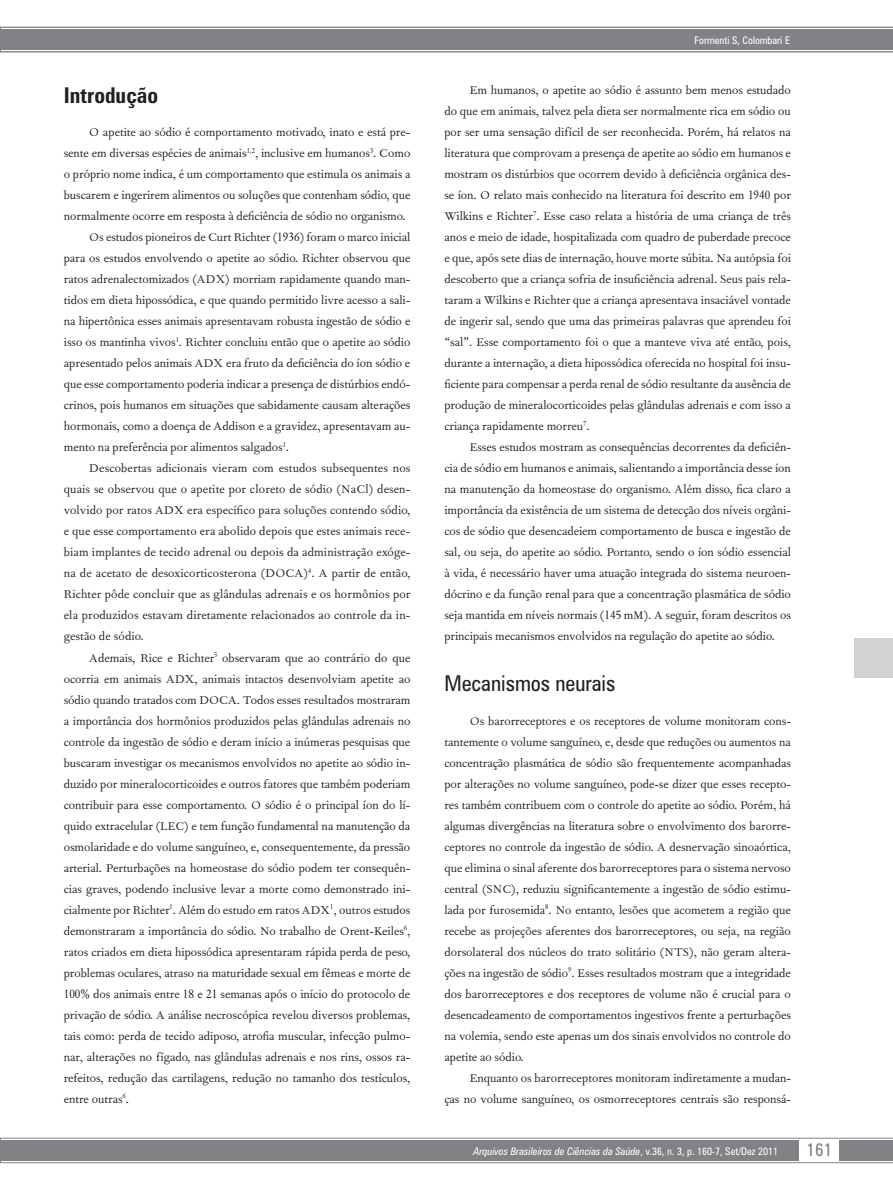
<style>
.page{position:relative;width:893px;height:1191px;background:#fff}
.page>*{position:absolute;margin:0;border:0;box-sizing:border-box;transform-origin:0 0}
.z06_1_sub2{font:condensed 21.75px "Zurich BT";color:#231f20}
.z06_1_sub1{font:700 condensed 21.75px "Zurich BT";color:#231f20}
.t1{font:condensed 18px "Zurich BT";color:#808285}
.z05_1_texto_txt{font:13.5px/21px "Fournier MT Std";color:#231f20;text-align:justify}
.t2{font:italic condensed 10.5px "Zurich BT";color:#fff}
.z09_1_cabecalho{font:condensed 10.5px "Zurich BT";color:#fff}
.s1{font-style:normal}
</style>
<div class="page">
<svg style="left:0;top:1137px;width:893px;height:26px;background:#8f9194"></svg>
<div style="left:800px;top:1139px;width:39px;height:22px;background:#fff"></div>
<div style="left:855px;top:638px;width:38px;height:40px;background:#d1d2d4"></div>
<svg style="left:0;top:27px;width:893px;height:25px;background:#8a8c8f"></svg>
<p class="z06_1_sub1" style="left:64px;top:82px;width:96px">Introdução</p>
<p class="z05_1_texto_txt" style="left:64px;top:121px;width:348px;text-indent:26px">O apetite ao sódio é comportamento motivado, inato e está pre&shy;sente em diversas espécies de animais<sup>1,2</sup>, inclusive em humanos<sup>3</sup>. Como o próprio nome indica, é um comportamento que estimula os animais a buscarem e ingerirem alimentos ou soluções que contenham sódio, que normalmente ocorre em resposta à deficiência de sódio no organismo.</p>
<p class="z05_1_texto_txt" style="left:64px;top:226px;width:348px;text-indent:26px">Os estudos pioneiros de Curt Richter (1936) foram o marco inicial para os estudos envolvendo o apetite ao sódio. Richter observou que ratos adrenalectomizados (ADX) morriam rapidamente quando man&shy;tidos em dieta hipossódica, e que quando permitido livre acesso a sali&shy;na hipertônica esses animais apresentavam robusta ingestão de sódio e isso os mantinha vivos<sup>1</sup>. Richter concluiu então que o apetite ao sódio apresentado pelos animais ADX era fruto da deficiência do íon sódio e que esse comportamento poderia indicar a presença de distúrbios endó&shy;crinos, pois humanos em situações que sabidamente causam alterações hormonais, como a doença de Addison e a gravidez, apresentavam au&shy;mento na preferência por alimentos salgados<sup>1</sup>.</p>
<p class="z05_1_texto_txt" style="left:64px;top:457px;width:348px;text-indent:26px">Descobertas adicionais vieram com estudos subsequentes nos quais se observou que o apetite por cloreto de sódio (NaCl) desen&shy;volvido por ratos ADX era específico para soluções contendo sódio, e que esse comportamento era abolido depois que estes animais rece&shy;biam implantes de tecido adrenal ou depois da administração exóge&shy;na de acetato de desoxicorticosterona (DOCA)<sup>4</sup>. A partir de então, Richter pôde concluir que as glândulas adrenais e os hormônios por ela produzidos estavam diretamente relacionados ao controle da in&shy;gestão de sódio.</p>
<p class="z05_1_texto_txt" style="left:64px;top:646px;width:348px;text-indent:26px">Ademais, Rice e Richter<sup>5</sup> observaram que ao contrário do que ocorria em animais ADX, animais intactos desenvolviam apetite ao sódio quando tratados com DOCA. Todos esses resultados mostraram a importância dos hormônios produzidos pelas glândulas adrenais no controle da ingestão de sódio e deram início a inúmeras pesquisas que buscaram investigar os mecanismos envolvidos no apetite ao sódio in&shy;duzido por mineralocorticoides e outros fatores que também poderiam contribuir para esse comportamento. O sódio é o principal íon do lí&shy;quido extracelular (LEC) e tem função fundamental na manutenção da osmolaridade e do volume sanguíneo, e, consequentemente, da pressão arterial. Perturbações na homeostase do sódio podem ter consequên&shy;cias graves, podendo inclusive levar a morte como demonstrado ini&shy;cialmente por Richter<sup>1</sup>. Além do estudo em ratos ADX<sup>1</sup>, outros estudos demonstraram a importância do sódio. No trabalho de Orent-Keiles<sup>6</sup>, ratos criados em dieta hipossódica apresentaram rápida perda de peso, problemas oculares, atraso na maturidade sexual em fêmeas e morte de 100% dos animais entre 18 e 21 semanas após o início do protocolo de privação de sódio. A análise necroscópica revelou diversos problemas, tais como: perda de tecido adiposo, atrofia muscular, infecção pulmo&shy;nar, alterações no fígado, nas glândulas adrenais e nos rins, ossos ra&shy;refeitos, redução das cartilagens, redução no tamanho dos testículos, entre outras<sup>6</sup>.</p>
<p class="z09_1_cabecalho" style="left:694px;top:34px;width:97px">Formenti S, Colombari E</p>
<p class="z05_1_texto_txt" style="left:444px;top:79px;width:348px;text-indent:26px">Em humanos, o apetite ao sódio é assunto bem menos estudado do que em animais, talvez pela dieta ser normalmente rica em sódio ou por ser uma sensação difícil de ser reconhecida. Porém, há relatos na literatura que comprovam a presença de apetite ao sódio em humanos e mostram os distúrbios que ocorrem devido à deficiência orgânica des&shy;se íon. O relato mais conhecido na literatura foi descrito em 1940 por Wilkins e Richter<sup>7</sup>. Esse caso relata a história de uma criança de três anos e meio de idade, hospitalizada com quadro de puberdade precoce e que, após sete dias de internação, houve morte súbita. Na autópsia foi descoberto que a criança sofria de insuficiência adrenal. Seus pais rela&shy;taram a Wilkins e Richter que a criança apresentava insaciável vontade de ingerir sal, sendo que uma das primeiras palavras que aprendeu foi “sal”. Esse comportamento foi o que a manteve viva até então, pois, durante a internação, a dieta hipossódica oferecida no hospital foi insu&shy;ficiente para compensar a perda renal de sódio resultante da ausência de produção de mineralocorticoides pelas glândulas adrenais e com isso a criança rapidamente morreu<sup>7</sup>.</p>
<p class="z05_1_texto_txt" style="left:444px;top:436px;width:348px;text-indent:26px">Esses estudos mostram as consequências decorrentes da deficiên&shy;cia de sódio em humanos e animais, salientando a importância desse íon na manutenção da homeostase do organismo. Além disso, fica claro a importância da existência de um sistema de detecção dos níveis orgâni&shy;cos de sódio que desencadeiem comportamento de busca e ingestão de sal, ou seja, do apetite ao sódio. Portanto, sendo o íon sódio essencial à vida, é necessário haver uma atuação integrada do sistema neuroen&shy;dócrino e da função renal para que a concentração plasmática de sódio seja mantida em níveis normais (145 mM). A seguir, foram descritos os principais mecanismos envolvidos na regulação do apetite ao sódio.</p>
<p class="z06_1_sub2" style="left:444px;top:670px;width:172px">Mecanismos neurais</p>
<p class="z05_1_texto_txt" style="left:444px;top:710px;width:348px;text-indent:26px">Os barorreceptores e os receptores de volume monitoram cons&shy;tantemente o volume sanguíneo, e, desde que reduções ou aumentos na concentração plasmática de sódio são frequentemente acompanhadas por alterações no volume sanguíneo, pode-se dizer que esses recepto&shy;res também contribuem com o controle do apetite ao sódio. Porém, há algumas divergências na literatura sobre o envolvimento dos barorre&shy;ceptores no controle da ingestão de sódio. A desnervação sinoaórtica, que elimina o sinal aferente dos barorreceptores para o sistema nervoso central (SNC), reduziu significantemente a ingestão de sódio estimu&shy;lada por furosemida<sup>8</sup>. No entanto, lesões que acometem a região que recebe as projeções aferentes dos barorreceptores, ou seja, na região dorsolateral dos núcleos do trato solitário (NTS), não geram altera&shy;ções na ingestão de sódio<sup>9</sup>. Esses resultados mostram que a integridade dos barorreceptores e dos receptores de volume não é crucial para o desencadeamento de comportamentos ingestivos frente a perturbações na volemia, sendo este apenas um dos sinais envolvidos no controle do apetite ao sódio.</p>
<p class="z05_1_texto_txt" style="left:444px;top:1067px;width:348px;text-align:right">Enquanto os barorreceptores monitoram indiretamente a mudan-<br>ças no volume sanguíneo, os osmorreceptores centrais são responsá-</p>
<p class="t2" style="left:474px;top:1144px;width:306px">Arquivos Brasileiros de Ciências da Saúde<span class="s1">, v.36, n. 3, p. 160-7, Set/Dez 2011</span></p>
<p class="t1" style="left:806px;top:1138px;width:27px">161</p>
</div>
